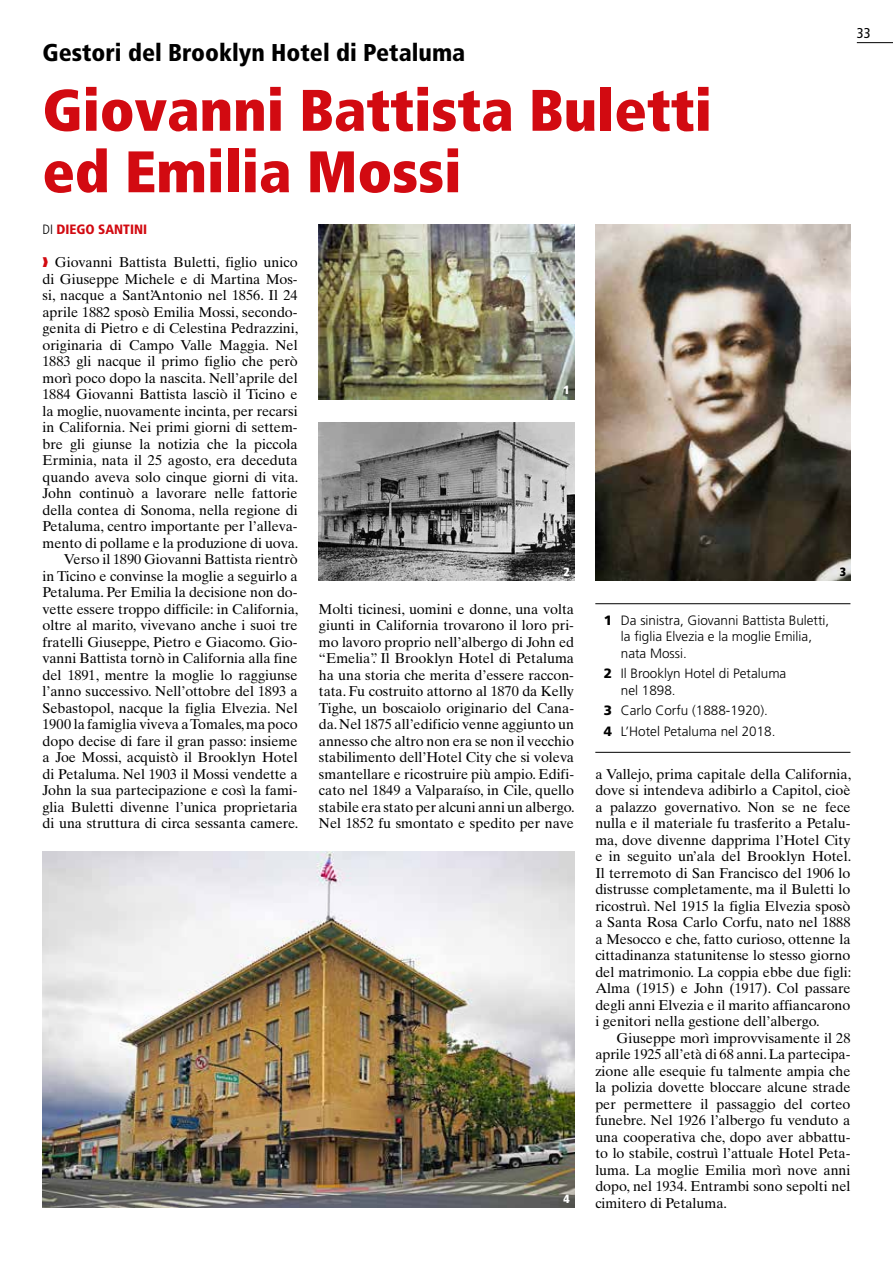
<style>
.page{position:relative;width:893px;height:1263px;background:#fff}
.page>*{position:absolute;margin:0;border:0;box-sizing:border-box;transform-origin:0 0}
.t1{font:900 condensed 58.5px/61.5px "Frutiger LT Std";color:#d20a11}
.t2{font:900 condensed 24.3px "Frutiger LT Std";color:#000}
.t3{font:14.25px/16.5px "Times Ten LT Std";color:#000;text-align:justify}
.t4{font:condensed 14.25px "Frutiger LT Std";color:#000}
.t5{font:300 13.5px/16.4px "Frutiger LT Std";color:#000}
.t6{font:900 condensed 13.5px "Frutiger LT Std";color:#d20a11}
.t7{font:900 condensed 12px "Frutiger LT Std";color:#fff}
.t8{font:900 condensed 12px "Frutiger LT Std";color:#000}
.s1{font-weight:300;color:#000}
.s2{color:#d20a11}
.s3{font-weight:900}
</style>
<div class="page">
<img style="left:319px;top:224px;width:255px;height:175px">
<img style="left:319px;top:422px;width:255px;height:159px">
<img style="left:595px;top:224px;width:255px;height:357px">
<img style="left:43px;top:851px;width:531px;height:357px">
<hr style="left:595px;top:603px;width:255px;height:1px;background:#000">
<hr style="left:595px;top:752px;width:255px;height:1px;background:#000">
<hr style="left:857px;top:42px;width:36px;height:1px;background:#000">
<h2 class="t2" style="left:43px;top:38px;width:424px">Gestori del Brooklyn Hotel di Petaluma</h2>
<h1 class="t1" style="left:43px;top:79px;width:671px">Giovanni Battista Buletti ed Emilia Mossi</h1>
<p class="t4" style="left:857px;top:25px;width:15px">33</p>
<p class="t6" style="left:43px;top:221px;width:106px"><span class="s1">DI</span> DIEGO SANTINI</p>
<p class="t3" style="left:43px;top:254px;width:257px;text-align:right"><span class="s2">❱</span> Giovanni Battista Buletti, figlio unico di Giuseppe Michele e di Martina Mos&shy;si, nacque a Sant’Antonio nel 1856. Il 24 aprile 1882 sposò Emilia Mossi, secondo&shy;genita di Pietro e di Celestina Pedrazzini, originaria di Campo Valle Maggia. Nel 1883 gli nacque il primo figlio che però morì poco dopo la nascita. Nell’aprile del 1884 Giovanni Battista lasciò il Ticino e la moglie, nuovamente incinta, per recarsi in California. Nei primi giorni di settem&shy;bre gli giunse la notizia che la piccola Erminia, nata il 25 agosto, era deceduta quando aveva solo cinque giorni di vita.<br>John continuò a lavorare nelle fattorie della contea di Sonoma, nella regione di Petaluma, centro importante per l’alleva&shy;mento di pollame e la produzione di uova.<br>Verso il 1890 Giovanni Battista rientrò<br>in Ticino e convinse la moglie a seguirlo a Petaluma. Per Emilia la decisione non do&shy;vette essere troppo difficile: in California, oltre al marito, vivevano anche i suoi tre fratelli Giuseppe, Pietro e Giacomo. Gio&shy;vanni Battista tornò in California alla fine del 1891, mentre la moglie lo raggiunse l’anno successivo. Nell’ottobre del 1893 a Sebastopol, nacque la figlia Elvezia. Nel 1900 la famiglia viveva a Tomales, ma poco dopo decise di fare il gran passo: insieme a Joe Mossi, acquistò il Brooklyn Hotel di Petaluma. Nel 1903 il Mossi vendette a John la sua partecipazione e così la fami&shy;glia Buletti divenne l’unica proprietaria di una struttura di circa sessanta camere.</p>
<p class="t7" style="left:564px;top:383px;width:8px">1</p>
<p class="t7" style="left:564px;top:564px;width:8px">2</p>
<p class="t3" style="left:319px;top:601px;width:257px">Molti ticinesi, uomini e donne, una volta giunti in California trovarono il loro pri&shy;mo lavoro proprio nell’albergo di John ed “Emelia”. Il Brooklyn Hotel di Petaluma ha una storia che merita d’essere raccon&shy;tata. Fu costruito attorno al 1870 da Kelly Tighe, un boscaiolo originario del Cana&shy;da. Nel 1875 all’edificio venne aggiunto un annesso che altro non era se non il vecchio stabilimento dell’Hotel City che si voleva smantellare e ricostruire più ampio. Edifi&shy;cato nel 1849 a Valparaíso, in Cile, quello stabile era stato per alcuni anni un albergo.<br>Nel 1852 fu smontato e spedito per nave</p>
<p class="t7" style="left:564px;top:1191px;width:8px">4</p>
<p class="t8" style="left:840px;top:564px;width:8px">3</p>
<p class="t5" style="left:621px;top:612px;width:210px;text-indent:-17px"><span class="s3">1</span> Da sinistra, Giovanni Battista Buletti, la figlia Elvezia e la moglie Emilia, nata Mossi.</p>
<p class="t5" style="left:621px;top:666px;width:167px;text-indent:-17px"><span class="s3">2</span> Il Brooklyn Hotel di Petaluma nel 1898.</p>
<p class="t5" style="left:604px;top:701px;width:173px;line-height:20.5px"><span class="s3">3</span> Carlo Corfu (1888-1920).<br><span class="s3">4</span> L’Hotel Petaluma nel 2018.</p>
<p class="t3" style="left:595px;top:766px;width:257px">a Vallejo, prima capitale della California, dove si intendeva adibirlo a Capitol, cioè a palazzo governativo. Non se ne fece nulla e il materiale fu trasferito a Petalu&shy;ma, dove divenne dapprima l’Hotel City e in seguito un’ala del Brooklyn Hotel.<br>Il terremoto di San Francisco del 1906 lo distrusse completamente, ma il Buletti lo ricostruì. Nel 1915 la figlia Elvezia sposò a Santa Rosa Carlo Corfu, nato nel 1888 a Mesocco e che, fatto curioso, ottenne la cittadinanza statunitense lo stesso giorno del matrimonio. La coppia ebbe due figli:<br>Alma (1915) e John (1917). Col passare degli anni Elvezia e il marito affiancarono i genitori nella gestione dell’albergo.</p>
<p class="t3" style="left:595px;top:1030px;width:257px;text-indent:21px">Giuseppe morì improvvisamente il 28 aprile 1925 all’età di 68 anni. La partecipa&shy;zione alle esequie fu talmente ampia che la polizia dovette bloccare alcune strade per permettere il passaggio del corteo funebre. Nel 1926 l’albergo fu venduto a una cooperativa che, dopo aver abbattu&shy;to lo stabile, costruì l’attuale Hotel Peta&shy;luma. La moglie Emilia morì nove anni dopo, nel 1934. Entrambi sono sepolti nel cimitero di Petaluma.</p>
</div>
